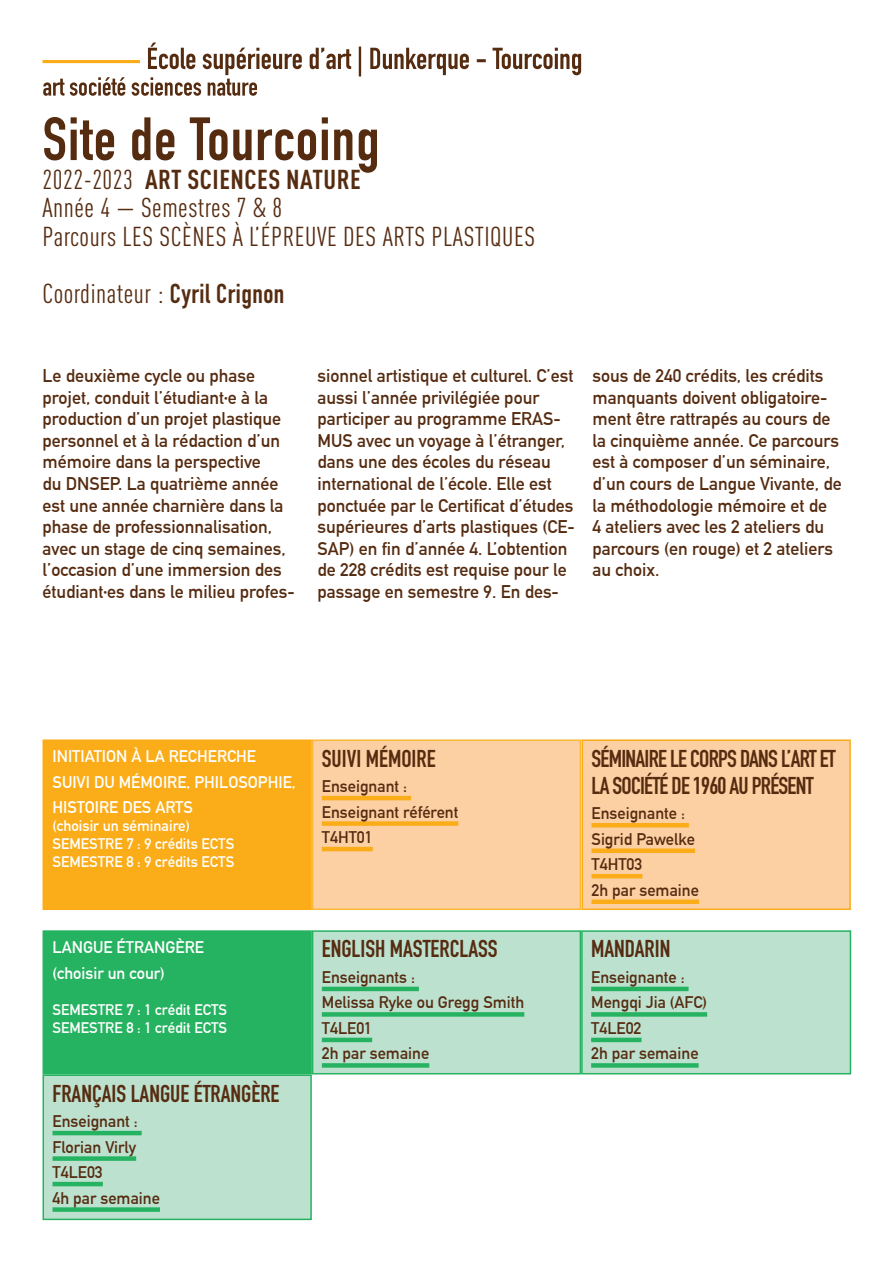
<style>
.page{position:relative;width:893px;height:1263px;background:#fff}
.page>*{position:absolute;margin:0;border:0;box-sizing:border-box;transform-origin:0 0}
.ESA_-_Sites{font:700 60px "DIN Condensed";letter-spacing:.02em;color:#562c11}
.ESA_-_Infos_sous_sit{font:condensed 27px "DINOT";letter-spacing:.02em;color:#562c11}
.ESA_-_Infos_sous_sit-2{font:700 condensed 27px "DINOT";letter-spacing:.02em;color:#562c11}
.t1{font:700 24px "DIN Condensed";color:#562c11}
.t2{font:700 24px/27.2px "DIN Condensed";letter-spacing:-.03em;color:#562c11}
.ESA_-_Texte_de_prése{font:700 18px/21.6px "DIN Alternate";color:#562c11}
.t3{font:700 16.5px "DIN Alternate";color:#562c11}
.t4{font:700 16.5px/25.5px "DIN Alternate";color:#fff}
.t5{font:700 15px "DIN Alternate";color:#fff}
.s1{font-weight:400}
.s2{font-family:"DIN Condensed";font-weight:700;font-stretch:normal}
</style>
<div class="page">
<svg style="left:43px;top:43px;width:538px;height:53px"></svg>
<div style="left:43px;top:740px;width:268px;height:169px;background:#faad19"></div>
<div style="left:43px;top:739px;width:269px;height:171px;border:2px solid #faad19"></div>
<div style="left:313px;top:740px;width:267px;height:169px;background:#fdd0a4"></div>
<hr style="left:322px;top:796px;width:89px;height:4px;background:#faad19">
<div style="left:322px;top:821px;width:136px;height:5px;background:#faad19"></div>
<hr style="left:322px;top:847px;width:51px;height:4px;background:#faad19">
<div style="left:312px;top:739px;width:269px;height:171px;border:2px solid #fdb935"></div>
<div style="left:582px;top:740px;width:268px;height:169px;background:#fdd0a4"></div>
<hr style="left:591px;top:823px;width:98px;height:4px;background:#faad19">
<div style="left:591px;top:848px;width:104px;height:5px;background:#faad19"></div>
<hr style="left:591px;top:874px;width:51px;height:4px;background:#faad19">
<div style="left:591px;top:899px;width:108px;height:5px;background:#faad19"></div>
<div style="left:581px;top:739px;width:270px;height:171px;border:2px solid #faad19"></div>
<div style="left:43px;top:931px;width:268px;height:143px;background:#26b361"></div>
<div style="left:43px;top:930px;width:269px;height:144px;border:2px solid #26b361"></div>
<div style="left:313px;top:931px;width:267px;height:143px;background:#bde1cf"></div>
<hr style="left:322px;top:987px;width:97px;height:4px;background:#26b361">
<div style="left:322px;top:1012px;width:202px;height:5px;background:#26b361"></div>
<hr style="left:322px;top:1038px;width:50px;height:4px;background:#26b361">
<div style="left:322px;top:1063px;width:107px;height:5px;background:#26b361"></div>
<div style="left:312px;top:930px;width:269px;height:144px;border:2px solid #26b361"></div>
<div style="left:582px;top:931px;width:268px;height:143px;background:#bde1cf"></div>
<hr style="left:591px;top:987px;width:98px;height:4px;background:#26b361">
<div style="left:591px;top:1012px;width:116px;height:5px;background:#26b361"></div>
<hr style="left:591px;top:1038px;width:50px;height:4px;background:#26b361">
<div style="left:591px;top:1063px;width:108px;height:5px;background:#26b361"></div>
<div style="left:581px;top:930px;width:270px;height:144px;border:2px solid #26b361"></div>
<div style="left:43px;top:1075px;width:268px;height:144px;background:#bde1cf"></div>
<hr style="left:53px;top:1131px;width:89px;height:4px;background:#26b361">
<div style="left:53px;top:1156px;width:83px;height:5px;background:#26b361"></div>
<hr style="left:53px;top:1182px;width:50px;height:4px;background:#26b361">
<div style="left:53px;top:1207px;width:107px;height:5px;background:#26b361"></div>
<div style="left:43px;top:1074px;width:269px;height:146px;border:2px solid #26b361"></div>
<p class="ESA_-_Sites" style="left:43px;top:99px;width:338px">Site de Tourcoing</p>
<p class="ESA_-_Infos_sous_sit-2" style="left:43px;top:159px;width:320px"><span class="s1">2022-2023</span> ART SCIENCES NATURE</p>
<p class="ESA_-_Infos_sous_sit" style="left:43px;top:189px;width:241px">Année 4 — Semestres 7 &amp; 8</p>
<p class="ESA_-_Infos_sous_sit" style="left:43px;top:217px;width:494px">Parcours LES SCÈNES À L’ÉPREUVE DES ARTS PLASTIQUES</p>
<p class="ESA_-_Infos_sous_sit" style="left:43px;top:274px;width:243px">Coordinateur : <span class="s2">Cyril Crignon</span></p>
<p class="ESA_-_Texte_de_prése" style="left:43px;top:364px;width:254px">Le deuxième cycle ou phase projet, conduit l’étudiant<sup>•</sup>e à la production d’un projet plastique personnel et à la rédaction d’un mémoire dans la perspective<br>du DNSEP. La quatrième année est une année charnière dans la phase de professionnalisation, avec un stage de cinq semaines, l’occasion d’une immersion des étudiant<sup>•</sup>es dans le milieu profes-</p>
<p class="ESA_-_Texte_de_prése" style="left:317px;top:364px;width:259px">sionnel artistique et culturel. C’est aussi l’année privilégiée pour participer au programme ERAS-MUS avec un voyage à l’étranger, dans une des écoles du réseau international de l’école. Elle est ponctuée par le Certificat d’études supérieures d’arts plastiques (CE-SAP) en fin d’année 4. L’obtention de 228 crédits est requise pour le passage en semestre 9. En des-</p>
<p class="ESA_-_Texte_de_prése" style="left:592px;top:364px;width:251px">sous de 240 crédits, les crédits manquants doivent obligatoire&shy;ment être rattrapés au cours de la cinquième année. Ce parcours est à composer d’un séminaire, d’un cours de Langue Vivante, de la méthodologie mémoire et de<br>4 ateliers avec les 2 ateliers du parcours (en rouge) et 2 ateliers au choix.</p>
<p class="t4" style="left:53px;top:742px;width:205px">INITIATION À LA RECHERCHE</p>
<p class="t4" style="left:53px;top:768px;width:245px">SUIVI DU MÉMOIRE, PHILOSOPHIE,<br>HISTOIRE DES ARTS</p>
<p class="t5" style="left:53px;top:814px;width:139px">(choisir un séminaire)</p>
<p class="t5" style="left:53px;top:832px;width:183px">SEMESTRE 7 : 9 crédits ECTS</p>
<p class="t5" style="left:53px;top:850px;width:183px">SEMESTRE 8 : 9 crédits ECTS</p>
<p class="t1" style="left:322px;top:742px;width:115px">SUIVI MÉMOIRE</p>
<p class="t3" style="left:322px;top:774px;width:87px">Enseignant :</p>
<p class="t3" style="left:322px;top:799px;width:138px">Enseignant référent</p>
<p class="t3" style="left:322px;top:825px;width:52px">T4HT01</p>
<p class="t4" style="left:53px;top:933px;width:153px">LANGUE ÉTRANGÈRE</p>
<p class="t4" style="left:53px;top:959px;width:114px">(choisir un cour)</p>
<p class="t5" style="left:53px;top:998px;width:176px">SEMESTRE 7 : 1 crédit ECTS</p>
<p class="t5" style="left:53px;top:1016px;width:176px">SEMESTRE 8 : 1 crédit ECTS</p>
<p class="t1" style="left:53px;top:1077px;width:228px">FRANÇAIS LANGUE ÉTRANGÈRE</p>
<p class="t3" style="left:53px;top:1109px;width:87px">Enseignant :</p>
<p class="t3" style="left:53px;top:1134px;width:85px">Florian Virly</p>
<p class="t3" style="left:53px;top:1160px;width:52px">T4LE03</p>
<p class="t3" style="left:53px;top:1185px;width:109px">4h par semaine</p>
<p class="t1" style="left:322px;top:933px;width:177px">ENGLISH MASTERCLASS</p>
<p class="t3" style="left:322px;top:964px;width:95px">Enseignants :</p>
<p class="t3" style="left:322px;top:990px;width:204px">Melissa Ryke ou Gregg Smith</p>
<p class="t3" style="left:322px;top:1015px;width:52px">T4LE01</p>
<p class="t3" style="left:322px;top:1041px;width:109px">2h par semaine</p>
<p class="t2" style="left:591px;top:744px;width:246px">SÉMINAIRE LE CORPS DANS L’ART ET<br>LA SOCIÉTÉ DE 1960 AU PRÉSENT</p>
<p class="t3" style="left:591px;top:801px;width:95px">Enseignante :</p>
<p class="t3" style="left:591px;top:826px;width:105px">Sigrid Pawelke</p>
<p class="t3" style="left:591px;top:852px;width:52px">T4HT03</p>
<p class="t3" style="left:591px;top:877px;width:109px">2h par semaine</p>
<p class="t1" style="left:591px;top:933px;width:81px">MANDARIN</p>
<p class="t3" style="left:591px;top:964px;width:95px">Enseignante :</p>
<p class="t3" style="left:591px;top:990px;width:118px">Mengqi Jia (AFC)</p>
<p class="t3" style="left:591px;top:1015px;width:52px">T4LE02</p>
<p class="t3" style="left:591px;top:1041px;width:109px">2h par semaine</p>
</div>
